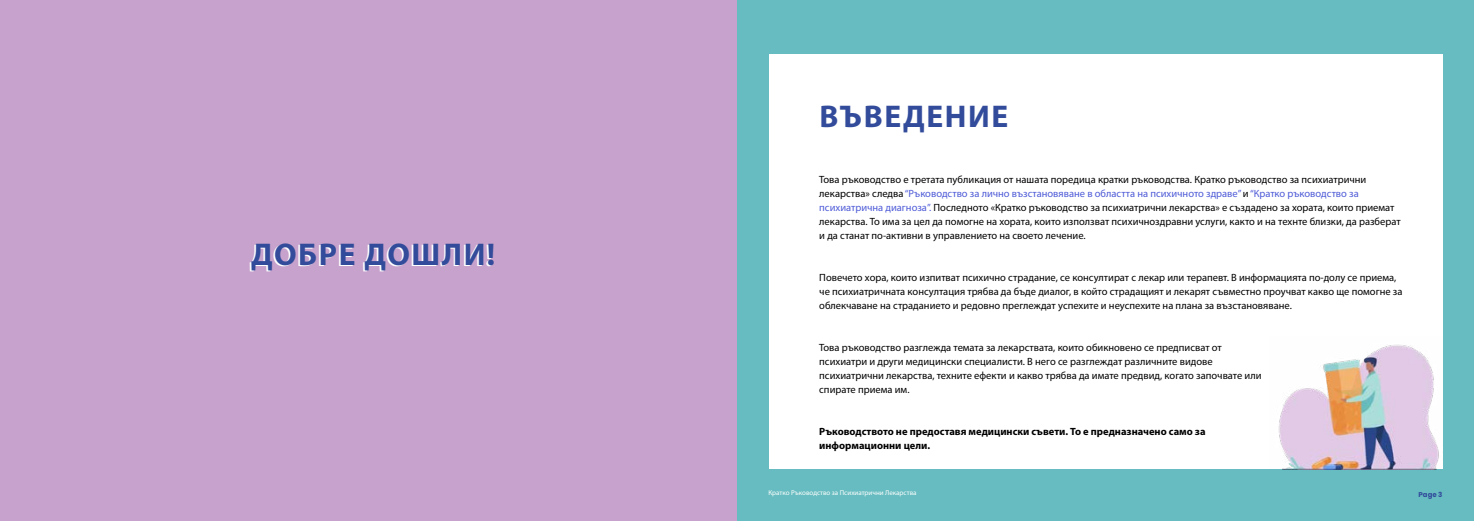
<style>
.page{position:relative;width:1474px;height:521px;background:#fff}
.page>*{position:absolute;margin:0;border:0;box-sizing:border-box;transform-origin:0 0}
.t1{font:700 31.5px "Myriad Pro";letter-spacing:.05em;color:#324b9a}
.t2{font:10.5px/14px "Myriad Pro";color:#000}
.t3{font:700 10.5px/14px "Myriad Pro";color:#000}
.t4{font:7px "Myriad Pro";color:#fff}
.t5{font:700 7px "Poppins";color:#314b9b}
.s1{color:#4f5cd7}
</style>
<div class="page">
<div style="left:729px;top:0;width:744px;height:521px;background:#66bcc0"></div>
<div style="left:768px;top:55px;width:674px;height:414px;background:#fff"></div>
<img style="left:1278px;top:344px;width:161px;height:125px">
<div style="left:0;top:0;width:737px;height:521px;background:#c7a2cc"></div>
<h1 class="t1" style="left:251px;top:233px;width:246px">ДОБРЕ ДОШЛИ!</h1>
<h1 class="t1" style="left:819px;top:96px;width:190px">ВЪВЕДЕНИЕ</h1>
<p class="t2" style="left:819px;top:173px;width:583px">Това ръководство е третата публикация от нашата поредица кратки ръководства. Кратко ръководство за психиатрични лекарства» следва <span class="s1">“Ръководство за лично възстановяване в областта на психичното здраве”</span> и <span class="s1">“Кратко ръководство за психиатрична диагноза”.</span> Последното «Кратко ръководство за психиатрични лекарства» е създадено за хората, които приемат лекарства. То има за цел да помогне на хората, които използват психичноздравни услуги, както и на технте близки, да разберат и да станат по-активни в управлението на своето лечение.</p>
<p class="t2" style="left:819px;top:271px;width:584px">Повечето хора, които изпитват психично страдание, се консултират с лекар или терапевт. В информацията по-долу се приема, че психиатричната консултация трябва да бъде диалог, в който страдащият и лекарят съвместно проучват какво ще помогне за облекчаване на страданието и редовно преглеждат успехите и неуспехите на плана за възстановяване.</p>
<p class="t2" style="left:819px;top:340px;width:444px">Това ръководство разглежда темата за лекарствата, които обикновено се предписват от психиатри и други медицински специалисти. В него се разглеждат различните видове психиатрични лекарства, техните ефекти и какво трябва да имате предвид, когато започвате или спирате приема им.</p>
<p class="t3" style="left:819px;top:424px;width:388px">Ръководството не предоставя медицински съвети. То е предназначено само за информационни цели.</p>
<p class="t4" style="left:768px;top:488px;width:150px">Кратко Ръководство за Психиатрични Лекарства</p>
<p class="t5" style="left:1418px;top:491px;width:25px">Page 3</p>
</div>
